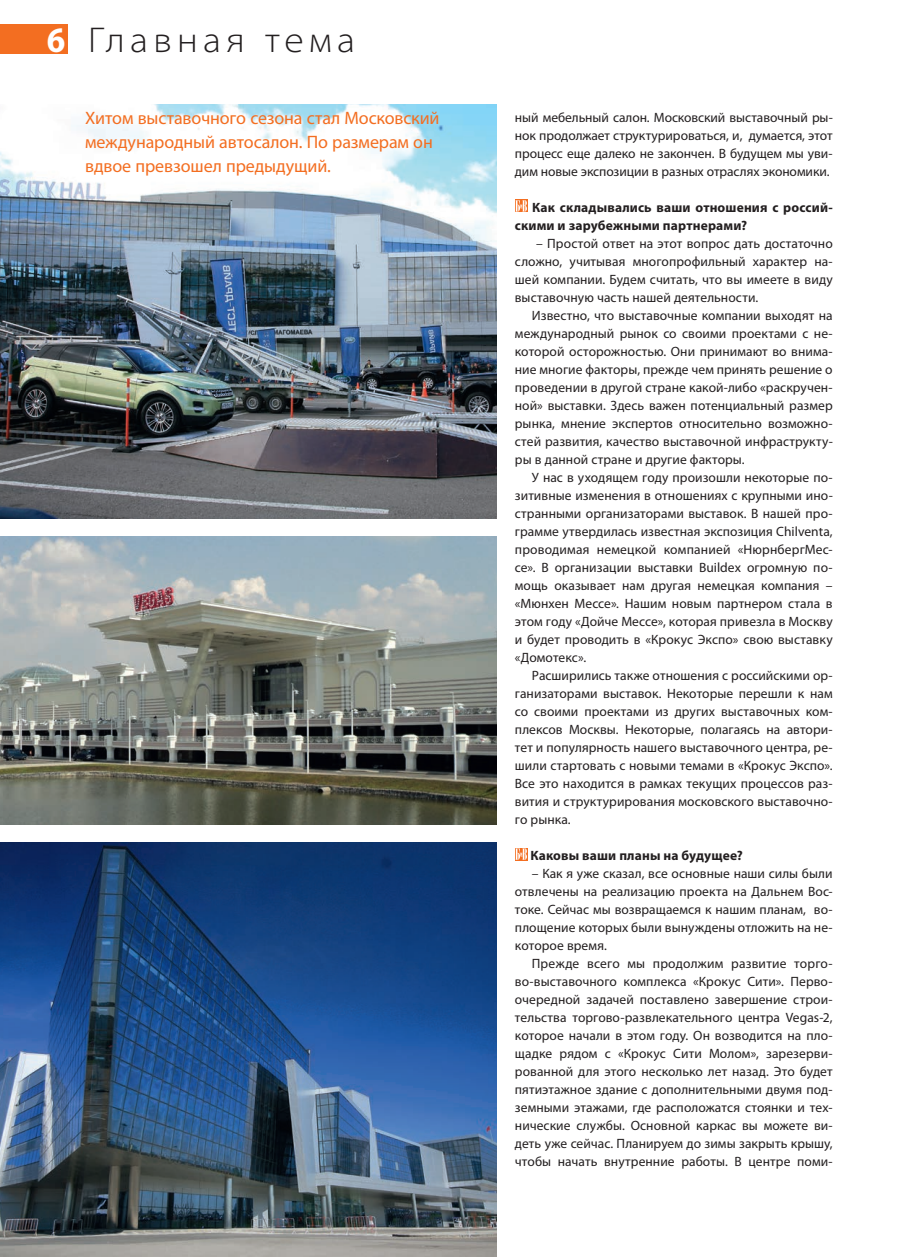
<style>
.page{position:relative;width:901px;height:1257px;background:#fff}
.page>*{position:absolute;margin:0;border:0;box-sizing:border-box;transform-origin:0 0}
.t1{font:300 semi-expanded 36px "Myriad Pro";letter-spacing:.15em;color:#231f20}
.t2{font:18px/24px "Myriad Pro";letter-spacing:-.005em;color:#f36e21}
.t3{font:13.5px/18px "Myriad Pro";letter-spacing:.005em;color:#231f20;text-align:justify}
.t4{font:700 13.5px/18px "Myriad Pro";letter-spacing:.01em;color:#231f20}
.s1{font-weight:700;font-stretch:semi-condensed;color:#fff}
</style>
<div class="page">
<div style="left:0;top:25px;width:67px;height:29px;background:#f36e21"></div>
<img style="left:0;top:104px;width:497px;height:414px">
<div style="left:515px;top:199px;width:12px;height:13px;background:#f36e21"></div>
<svg style="left:515px;top:200px;width:12px;height:12px"></svg>
<svg style="left:515px;top:848px;width:12px;height:12px"></svg>
<img style="left:0;top:842px;width:497px;height:415px">
<img style="left:0;top:536px;width:497px;height:288px">
<h1 class="t1" style="left:47px;top:26px;width:309px"><span class="s1">6</span> Главная тема</h1>
<h2 class="t2" style="left:85px;top:107px;width:356px">Хитом выставочного сезона стал Московский международный автосалон. По размерам он вдвое превзошел предыдущий.</h2>
<p class="t3" style="left:515px;top:110px;width:319px">ный мебельный салон. Московский выставочный ры&shy;нок продолжает структурироваться, и, думается, этот процесс еще далеко не закончен. В будущем мы уви&shy;дим новые экспозиции в разных отраслях экономики.</p>
<p class="t4" style="left:515px;top:200px;width:319px;text-indent:17px">Как складывались ваши отношения с россий&shy;скими и зарубежными партнерами?</p>
<p class="t3" style="left:515px;top:236px;width:319px;text-indent:21px">– Простой ответ на этот вопрос дать достаточно сложно, учитывая многопрофильный характер на&shy;шей компании. Будем считать, что вы имеете в виду выставочную часть нашей деятельности.</p>
<p class="t3" style="left:515px;top:308px;width:319px;text-indent:17px">Известно, что выставочные компании выходят на международный рынок со своими проектами с не&shy;которой осторожностью. Они принимают во внима&shy;ние многие факторы, прежде чем принять решение о проведении в другой стране какой-либо «раскручен&shy;ной» выставки. Здесь важен потенциальный размер рынка, мнение экспертов относительно возможно&shy;стей развития, качество выставочной инфраструкту&shy;ры в данной стране и другие факторы.</p>
<p class="t3" style="left:515px;top:470px;width:319px;text-indent:17px">У нас в уходящем году произошли некоторые по&shy;зитивные изменения в отношениях с крупными ино&shy;странными организаторами выставок. В нашей про&shy;грамме утвердилась известная экспозиция Chilventa, проводимая немецкой компанией «НюрнбергМес&shy;се». В организации выставки Buildex огромную по&shy;мощь оказывает нам другая немецкая компания – «Мюнхен Мессе». Нашим новым партнером стала в этом году «Дойче Мессе», которая привезла в Москву и будет проводить в «Крокус Экспо» свою выставку «Домотекс».</p>
<p class="t3" style="left:515px;top:668px;width:319px;text-indent:17px">Расширились также отношения с российскими ор&shy;ганизаторами выставок. Некоторые перешли к нам со своими проектами из других выставочных ком&shy;плексов Москвы. Некоторые, полагаясь на автори&shy;тет и популярность нашего выставочного центра, ре&shy;шили стартовать с новыми темами в «Крокус Экспо».<br>Все это находится в рамках текущих процессов раз&shy;вития и структурирования московского выставочно&shy;го рынка.</p>
<p class="t4" style="left:530px;top:848px;width:214px">Каковы ваши планы на будущее?</p>
<p class="t3" style="left:515px;top:866px;width:319px;text-indent:17px">– Как я уже сказал, все основные наши силы были отвлечены на реализацию проекта на Дальнем Вос&shy;токе. Сейчас мы возвращаемся к нашим планам, во&shy;площение которых были вынуждены отложить на не&shy;которое время.</p>
<p class="t3" style="left:515px;top:956px;width:319px;text-indent:17px">Прежде всего мы продолжим развитие торго&shy;во-выставочного комплекса «Крокус Сити». Перво&shy;очередной задачей поставлено завершение строи&shy;тельства торгово-развлекательного центра Vegas-2, которое начали в этом году. Он возводится на пло&shy;щадке рядом с «Крокус Сити Молом», зарезерви&shy;рованной для этого несколько лет назад. Это будет пятиэтажное здание с дополнительными двумя под&shy;земными этажами, где расположатся стоянки и тех&shy;нические службы. Основной каркас вы можете ви&shy;деть уже сейчас. Планируем до зимы закрыть крышу, чтобы начать внутренние работы. В центре поми-</p>
</div>
